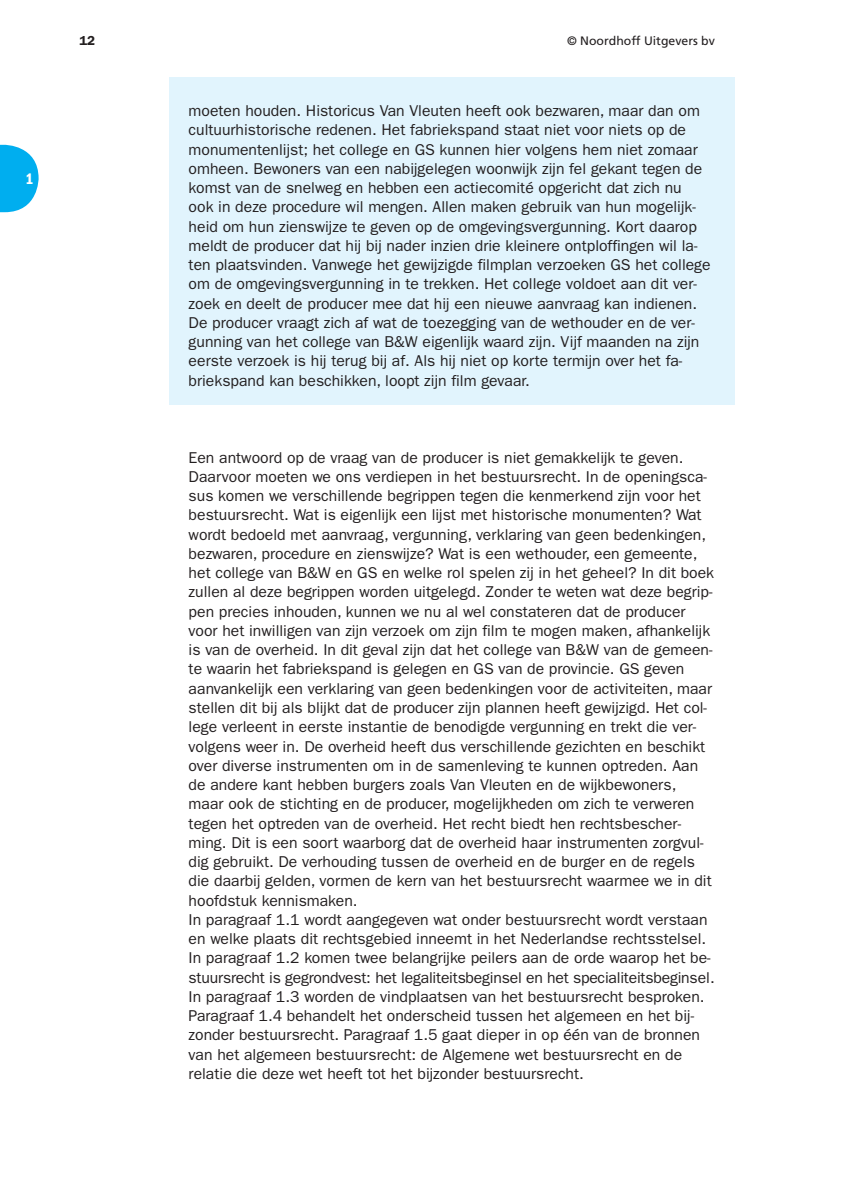
<style>
.page{position:relative;width:844px;height:1191px;background:#fff}
.page>*{position:absolute;margin:0;border:0;box-sizing:border-box;transform-origin:0 0}
.t1{font:15.75px/19.2px "ITC Franklin Gothic Std";color:#231f20}
.t2{font:15.75px "ITC Franklin Gothic Std Dm Cd";color:#fff}
.t3{font:600 13.12px "ITC Franklin Gothic Std";color:#231f20}
.t4{font:12.25px "Frutiger LT Std";color:#231f20}
</style>
<div class="page">
<svg style="left:0;top:145px;width:39px;height:67px"></svg>
<div style="left:169px;top:77px;width:565px;height:328px;background:#e1f4fd"></div>
<p class="t2" style="left:26px;top:172px;width:10px">1</p>
<p class="t3" style="left:79px;top:35px;width:17px">12</p>
<p class="t4" style="left:567px;top:34px;width:149px">© Noordhoff Uitgevers bv</p>
<p class="t1" style="left:189px;top:103px;width:523px">moeten houden. Historicus Van Vleuten heeft ook bezwaren, maar dan om cultuurhistorische redenen. Het fabriekspand staat niet voor niets op de monumentenlijst; het college en GS kunnen hier volgens hem niet zomaar omheen. Bewoners van een nabijgelegen woonwijk zijn fel gekant tegen de komst van de snelweg en hebben een actiecomité opgericht dat zich nu<br>ook in deze procedure wil mengen. Allen maken gebruik van hun mogelijk&shy;heid om hun zienswijze te geven op de omgevingsvergunning. Kort daarop meldt de producer dat hij bij nader inzien drie kleinere ontploffingen wil la&shy;ten plaatsvinden. Vanwege het gewijzigde filmplan verzoeken GS het college om de omgevingsvergunning in te trekken. Het college voldoet aan dit ver&shy;zoek en deelt de producer mee dat hij een nieuwe aanvraag kan indienen.<br>De producer vraagt zich af wat de toezegging van de wethouder en de ver&shy;gunning van het college van B&amp;W eigenlijk waard zijn. Vijf maanden na zijn eerste verzoek is hij terug bij af. Als hij niet op korte termijn over het fa&shy;briekspand kan beschikken, loopt zijn film gevaar.</p>
<p class="t1" style="left:189px;top:449px;width:527px">Een antwoord op de vraag van de producer is niet gemakkelijk te geven.<br>Daarvoor moeten we ons verdiepen in het bestuursrecht. In de openingsca&shy;sus komen we verschillende begrippen tegen die kenmerkend zijn voor het bestuursrecht. Wat is eigenlijk een lijst met historische monumenten? Wat wordt bedoeld met aanvraag, vergunning, verklaring van geen bedenkingen, bezwaren, procedure en zienswijze? Wat is een wethouder, een gemeente, het college van B&amp;W en GS en welke rol spelen zij in het geheel? In dit boek zullen al deze begrippen worden uitgelegd. Zonder te weten wat deze begrip&shy;pen precies inhouden, kunnen we nu al wel constateren dat de producer voor het inwilligen van zijn verzoek om zijn film te mogen maken, afhankelijk is van de overheid. In dit geval zijn dat het college van B&amp;W van de gemeen&shy;te waarin het fabriekspand is gelegen en GS van de provincie. GS geven aanvankelijk een verklaring van geen bedenkingen voor de activiteiten, maar stellen dit bij als blijkt dat de producer zijn plannen heeft gewijzigd. Het col&shy;lege verleent in eerste instantie de benodigde vergunning en trekt die ver&shy;volgens weer in. De overheid heeft dus verschillende gezichten en beschikt over diverse instrumenten om in de samenleving te kunnen optreden. Aan de andere kant hebben burgers zoals Van Vleuten en de wijkbewoners, maar ook de stichting en de producer, mogelijkheden om zich te verweren tegen het optreden van de overheid. Het recht biedt hen rechtsbescher&shy;ming. Dit is een soort waarborg dat de overheid haar instrumenten zorgvul&shy;dig gebruikt. De verhouding tussen de overheid en de burger en de regels die daarbij gelden, vormen de kern van het bestuursrecht waarmee we in dit hoofdstuk kennismaken.<br>In paragraaf 1.1 wordt aangegeven wat onder bestuursrecht wordt verstaan en welke plaats dit rechtsgebied inneemt in het Nederlandse rechtsstelsel.<br>In paragraaf 1.2 komen twee belangrijke peilers aan de orde waarop het be&shy;stuursrecht is gegrondvest: het legaliteitsbeginsel en het specialiteitsbeginsel.<br>In paragraaf 1.3 worden de vindplaatsen van het bestuursrecht bespro ken.<br>Paragraaf 1.4 behandelt het onderscheid tussen het algemeen en het bij&shy;zonder bestuursrecht. Paragraaf 1.5 gaat dieper in op één van de bronnen van het algemeen bestuursrecht: de Algemene wet bestuursrecht en de relatie die deze wet heeft tot het bijzonder bestuursrecht.</p>
</div>
